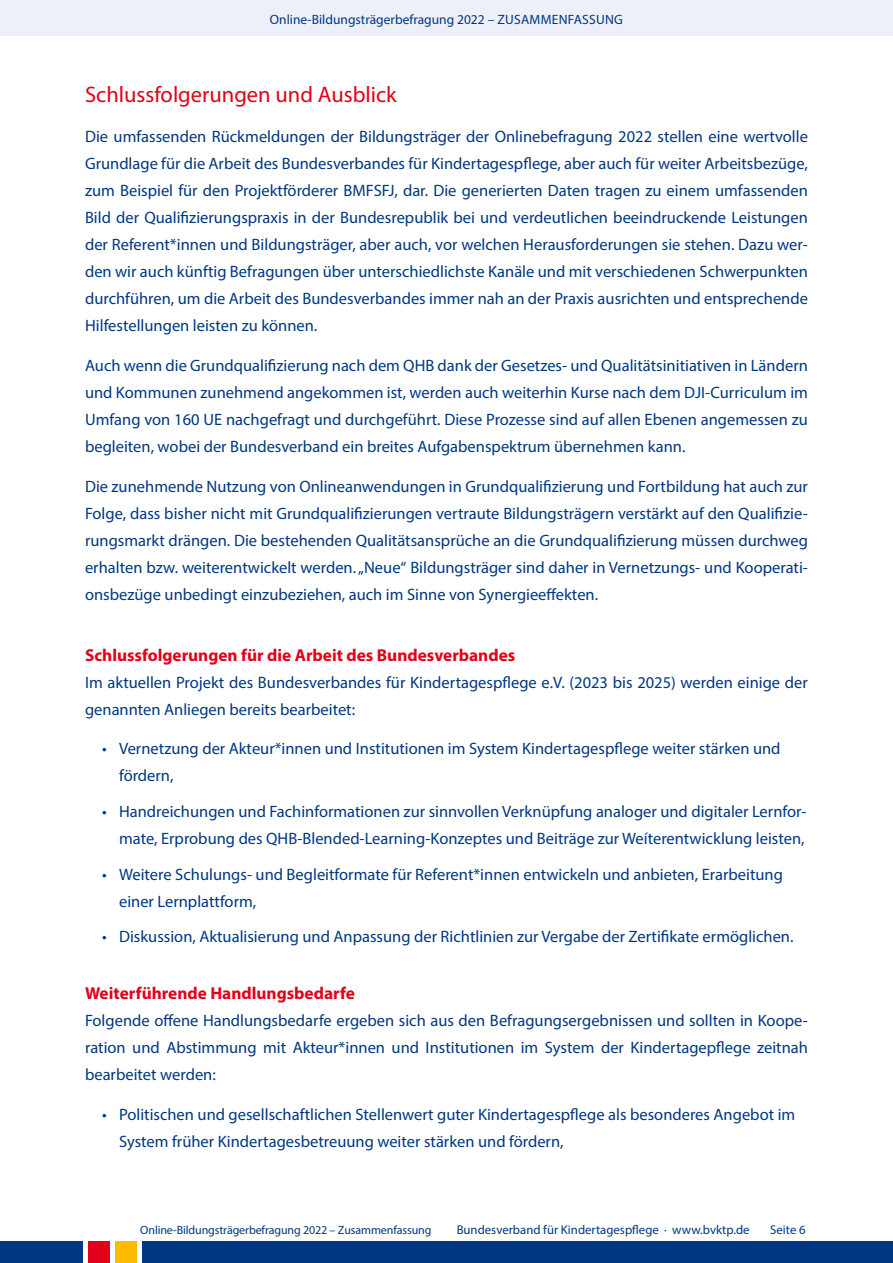
<style>
.page{position:relative;width:893px;height:1263px;background:#fff}
.page>*{position:absolute;margin:0;border:0;box-sizing:border-box;transform-origin:0 0}
.Überschrift_2_Ebene{font:22.5px "Myriad Pro";color:#e2001a}
.Überschrift_3_Ebene{font:700 17.25px "Myriad Pro";color:#e2001a}
.Text{font:16.5px/27px "Myriad Pro";color:#003782;text-align:justify}
.Text-2{font:13.5px "Myriad Pro";color:#003782}
.t1{font:12.75px "Myriad Pro";color:#003782}
.t2{font:12px "Myriad Pro";letter-spacing:-.01em;color:#003782}
</style>
<div class="page">
<div style="left:0;top:1242px;width:893px;height:21px;background:#003782"></div>
<div style="left:84px;top:1242px;width:5px;height:21px;background:#fff"></div>
<div style="left:110px;top:1242px;width:5px;height:21px;background:#fff"></div>
<div style="left:136px;top:1242px;width:5px;height:21px;background:#fff"></div>
<div style="left:89px;top:1242px;width:21px;height:21px;background:#e2001a"></div>
<div style="left:115px;top:1242px;width:21px;height:21px;background:#fabb00"></div>
<div style="left:0;top:0;width:893px;height:36px;background:#edf0f8"></div>
<p class="Text-2" style="left:270px;top:11px;width:355px">Online-Bildungsträgerbefragung 2022 – ZUSAMMENFASSUNG</p>
<p class="Überschrift_2_Ebene" style="left:85px;top:81px;width:313px">Schlussfolgerungen und Ausblick</p>
<p class="Text" style="left:85px;top:123px;width:724px">Die umfassenden Rückmeldungen der Bildungsträger der Onlinebefragung 2022 stellen eine wertvolle Grundlage für die Arbeit des Bundesverbandes für Kindertagespflege, aber auch für weiter Arbeitsbezüge, zum Beispiel für den Projektförderer BMFSFJ, dar. Die generierten Daten tragen zu einem umfassenden Bild der Qualifizierungspraxis in der Bundesrepublik bei und verdeutlichen beeindruckende Leistungen der Referent*innen und Bildungsträger, aber auch, vor welchen Herausforderungen sie stehen. Dazu wer&shy;den wir auch künftig Befragungen über unterschiedlichste Kanäle und mit verschiedenen Schwerpunkten durchführen, um die Arbeit des Bundesverbandes immer nah an der Praxis ausrichten und entsprechende Hilfestellungen leisten zu können.</p>
<p class="Text" style="left:85px;top:352px;width:724px">Auch wenn die Grundqualifizierung nach dem QHB dank der Gesetzes- und Qualitätsinitiativen in Ländern und Kommunen zunehmend angekommen ist, werden auch weiterhin Kurse nach dem DJI-Curriculum im Umfang von 160 UE nachgefragt und durchgeführt. Diese Prozesse sind auf allen Ebenen angemessen zu begleiten, wobei der Bundesverband ein breites Aufgabenspektrum übernehmen kann.</p>
<p class="Text" style="left:85px;top:472px;width:724px">Die zunehmende Nutzung von Onlineanwendungen in Grundqualifizierung und Fortbildung hat auch zur Folge, dass bisher nicht mit Grundqualifizierungen vertraute Bildungsträgern verstärkt auf den Qualifizie&shy;rungsmarkt drängen. Die bestehenden Qualitätsansprüche an die Grundqualifizierung müssen durchweg erhalten bzw. weiterentwickelt werden. „Neue“ Bildungsträger sind daher in Vernetzungs- und Kooperati&shy;onsbezüge unbedingt einzubeziehen, auch im Sinne von Synergieeffekten.</p>
<p class="Überschrift_3_Ebene" style="left:85px;top:644px;width:432px">Schlussfolgerungen für die Arbeit des Bundesverbandes</p>
<p class="Text" style="left:85px;top:668px;width:724px">Im aktuellen Projekt des Bundesverbandes für Kindertagespflege e.V. (2023 bis 2025) werden einige der genannten Anliegen bereits bearbeitet:</p>
<p class="Text" style="left:119px;top:735px;width:663px;text-indent:-17px">• Vernetzung der Akteur*innen und Institutionen im System Kindertagespflege weiter stärken und fördern,</p>
<p class="Text" style="left:102px;top:798px;width:706px;text-align:right">• Handreichungen und Fachinformationen zur sinnvollen Verknüpfung analoger und digitaler Lernfor&shy;mate, Erprobung des QHB-Blended-Learning-Konzeptes und Beiträge zur Weíterentwicklung leisten,</p>
<p class="Text" style="left:119px;top:860px;width:665px;text-indent:-17px">• Weitere Schulungs- und Begleitformate für Referent*innen entwickeln und anbieten, Erarbeitung einer Lernplattform,</p>
<p class="Text" style="left:102px;top:923px;width:693px">• Diskussion, Aktualisierung und Anpassung der Richtlinien zur Vergabe der Zertifikate ermöglichen.</p>
<p class="Überschrift_3_Ebene" style="left:85px;top:982px;width:271px">Weiterführende Handlungsbedarfe</p>
<p class="Text" style="left:85px;top:1006px;width:724px">Folgende offene Handlungsbedarfe ergeben sich aus den Befragungsergebnissen und sollten in Koope&shy;ration und Abstimmung mit Akteur*innen und Institutionen im System der Kindertagepflege zeitnah bearbeitet werden:</p>
<p class="Text" style="left:119px;top:1100px;width:678px;text-indent:-17px">• Politischen und gesellschaftlichen Stellenwert guter Kindertagespflege als besonderes Angebot im<br>System früher Kindertagesbetreuung weiter stärken und fördern,</p>
<p class="t2" style="left:140px;top:1222px;width:293px">Online-Bildungsträgerbefragung 2022 – Zusammenfassung</p>
<p class="t1" style="left:457px;top:1222px;width:294px">Bundesverband für Kindertagespflege · www.bvktp.de</p>
<p class="t1" style="left:770px;top:1222px;width:37px">Seite 6</p>
</div>
